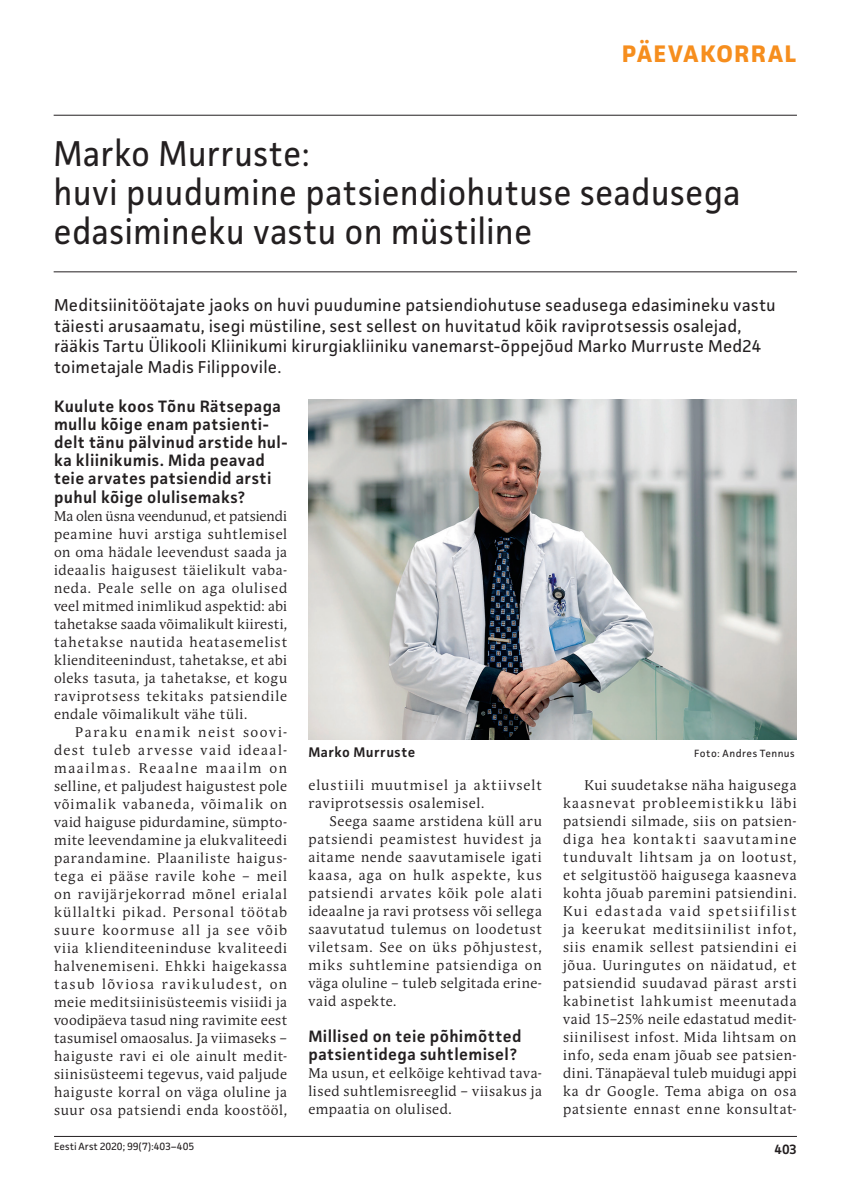
<style>
.page{position:relative;width:851px;height:1191px;background:#fff}
.page>*{position:absolute;margin:0;border:0;box-sizing:border-box;transform-origin:0 0}
.t1{font:36px/39px "Facit";letter-spacing:.005em;color:#231f20;scale:.95 1}
.t2{font:700 24px "Facit";letter-spacing:.06em;color:#f68e1e}
.t3{font:17.25px/20.7px "Facit";letter-spacing:.01em;color:#231f20}
.t4{font:600 16.5px/18px "Facit";letter-spacing:.025em;color:#231f20}
.t5{font:13.95px/18px "Andulka Book Pro";letter-spacing:.055em;color:#231f20;text-align:justify}
.t6{font:600 13.95px "Facit";letter-spacing:.03em;color:#231f20}
.t7{font:600 13.5px "Facit";color:#231f20}
.t8{font:10.5px "Facit";letter-spacing:-.005em;color:#231f20}
.t9{font:10.5px "Facit";letter-spacing:.045em;color:#231f20}
</style>
<div class="page">
<hr style="left:54px;top:1136px;width:742px;height:1px;background:#231f20">
<hr style="left:54px;top:115px;width:742px;height:1px;background:#231f20">
<hr style="left:54px;top:271px;width:742px;height:1px;background:#231f20">
<img style="left:308px;top:400px;width:488px;height:339px">
<h2 class="t2" style="left:621px;top:39px;width:176px">PÄEVAKORRAL</h2>
<h1 class="t1" style="left:54px;top:133px;width:724px">Marko Murruste:<br>huvi puudumine patsiendiohutuse seadusega edasimineku vastu on müstiline</h1>
<p class="t3" style="left:54px;top:294px;width:723px">Meditsiinitöötajate jaoks on huvi puudumine patsiendiohutuse seadusega edasimineku vastu täiesti arusaamatu, isegi müstiline, sest sellest on huvitatud kõik raviprotsessis osalejad, rääkis Tartu Ülikooli Kliinikumi kirurgiakliiniku vanemarst-õppejõud Marko Murruste Med24 toimetajale Madis Filippovile.</p>
<p class="t4" style="left:54px;top:397px;width:234px">Kuulute koos Tõnu Rätsepaga mullu kõige enam patsienti&shy;delt tänu pälvinud arstide hul&shy;ka kliinikumis. Mida peavad teie arvates patsiendid arsti puhul kõige olulisemaks?</p>
<p class="t5" style="left:54px;top:506px;width:234px">Ma olen üsna veendunud, et patsiendi peamine huvi arstiga suhtlemisel on oma hädale leevendust saada ja ideaalis haigusest täielikult vaba&shy;neda. Peale selle on aga olulised veel mitmed inimlikud aspektid: abi tahetakse saada võimalikult kiiresti, tahetakse nautida heatasemelist klienditeenindust, tahetakse, et abi oleks tasuta, ja tahetakse, et kogu raviprotsess tekitaks patsiendile endale võimalikult vähe tüli.</p>
<p class="t5" style="left:54px;top:722px;width:234px;text-indent:21px">Paraku enamik neist soovi&shy;dest tuleb arvesse vaid ideaal&shy;maailmas. Reaalne maailm on selline, et paljudest haigustest pole võimalik vabaneda, võimalik on vaid haiguse pidurdamine, sümpto&shy;mite leevendamine ja elukvaliteedi parandamine. Plaaniliste haigus&shy;tega ei pääse ravile kohe – meil on ravijärjekorrad mõnel erialal küllaltki pikad. Personal töötab suure koormuse all ja see võib viia klienditeeninduse kvaliteedi halvenemiseni. Ehkki haigekassa tasub lõviosa ravikuludest, on meie meditsiinisüsteemis visiidi ja voodipäeva tasud ning ravimite eest tasumisel omaosalus. Ja viimaseks – haiguste ravi ei ole ainult medit&shy;siinisüsteemi tegevus, vaid paljude haiguste korral on väga oluline ja suur osa patsiendi enda koostööl,</p>
<p class="t6" style="left:308px;top:743px;width:108px">Marko Murruste</p>
<p class="t9" style="left:694px;top:746px;width:102px">Foto: Andres Tennus</p>
<p class="t5" style="left:563px;top:776px;width:235px;text-indent:21px">Kui suudetakse näha haigusega kaasnevat probleemistikku läbi patsiendi silmade, siis on patsien&shy;diga hea kontakti saavutamine tunduvalt lihtsam ja on lootust, et selgitustöö haigusega kaasneva kohta jõuab paremini patsiendini.<br>Kui edastada vaid spetsiifilist ja keerukat meditsiinilist infot, siis enamik sellest patsiendini ei jõua. Uuringutes on näidatud, et patsiendid suudavad pärast arsti kabinetist lahkumist meenutada vaid 15–25% neile edastatud medit&shy;siinilisest infost. Mida lihtsam on info, seda enam jõuab see patsien&shy;dini. Tänapäeval tuleb muidugi appi ka dr Google. Tema abiga on osa patsiente ennast enne konsultat-</p>
<p class="t5" style="left:308px;top:776px;width:235px">elustiili muutmisel ja aktiivselt raviprotsessis osalemisel.</p>
<p class="t5" style="left:308px;top:812px;width:235px;text-indent:21px">Seega saame arstidena küll aru patsiendi peamistest huvidest ja aitame nende saavutamisele igati kaasa, aga on hulk aspekte, kus patsiendi arvates kõik pole alati ideaalne ja ravi protsess või sellega saavutatud tulemus on loodetust viletsam. See on üks põhjustest, miks suhtlemine patsiendiga on väga oluline – tuleb selgitada erine&shy;vaid aspekte.</p>
<p class="t4" style="left:308px;top:1027px;width:214px">Millised on teie põhimõtted patsientidega suhtlemisel?</p>
<p class="t5" style="left:308px;top:1064px;width:235px">Ma usun, et eelkõige kehtivad tava&shy;lised suhtlemisreeglid – viisakus ja empaatia on olulised.</p>
<p class="t8" style="left:54px;top:1139px;width:142px">Eesti Arst 2020; 99(7):403–405</p>
<p class="t7" style="left:774px;top:1140px;width:24px">403</p>
</div>
